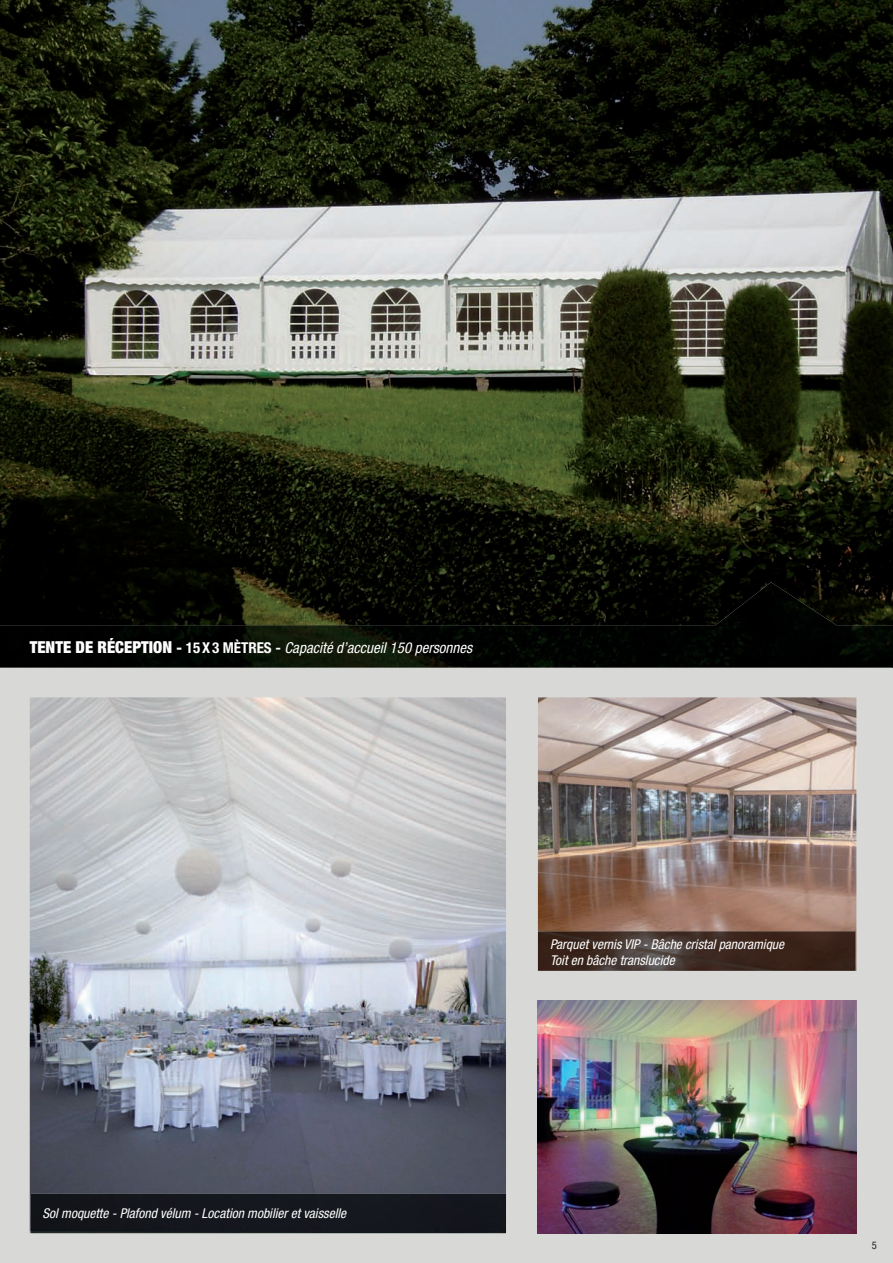
<style>
.page{position:relative;width:893px;height:1263px;background:#d8d9d7}
.page>*{position:absolute;margin:0;border:0;box-sizing:border-box;transform-origin:0 0}
.t1{font:italic condensed 15px "Helvetica Neue LT Std";color:#fff}
.t2{font:italic condensed 13.5px/16.2px "Helvetica Neue LT Std";color:#fff}
.t3{font:condensed 10.5px "Helvetica Neue LT Std";color:#231f20}
.s1{font-weight:900;font-style:normal;font-size:16.5px}
.s2{font-weight:800;font-style:normal}
.s3{font-weight:700;font-style:normal}
</style>
<div class="page">
<img style="left:0;top:0;width:893px;height:582px">
<img style="left:538px;top:697px;width:318px;height:274px">
<img style="left:538px;top:1000px;width:318px;height:233px">
<img style="left:30px;top:697px;width:476px;height:536px">
<img style="left:0;top:582px;width:893px;height:86px">
<div style="left:31px;top:1194px;width:475px;height:39px;background:#15171d"></div>
<img style="left:538px;top:931px;width:317px;height:40px">
<p class="t1" style="left:30px;top:639px;width:444px"><span class="s1">TENTE DE RÉCEPTION</span> <span class="s2">-</span> <span class="s3">15 X 3 MÈTRES -</span> Capacité d’accueil 150 personnes</p>
<p class="t2" style="left:43px;top:1206px;width:305px">Sol moquette - Plafond vélum - Location mobilier et vaisselle</p>
<p class="t2" style="left:550px;top:937px;width:236px">Parquet vernis VIP - Bâche cristal panoramique toit en bâche translucide</p>
<p class="t3" style="left:872px;top:1239px;width:7px">5</p>
</div>
